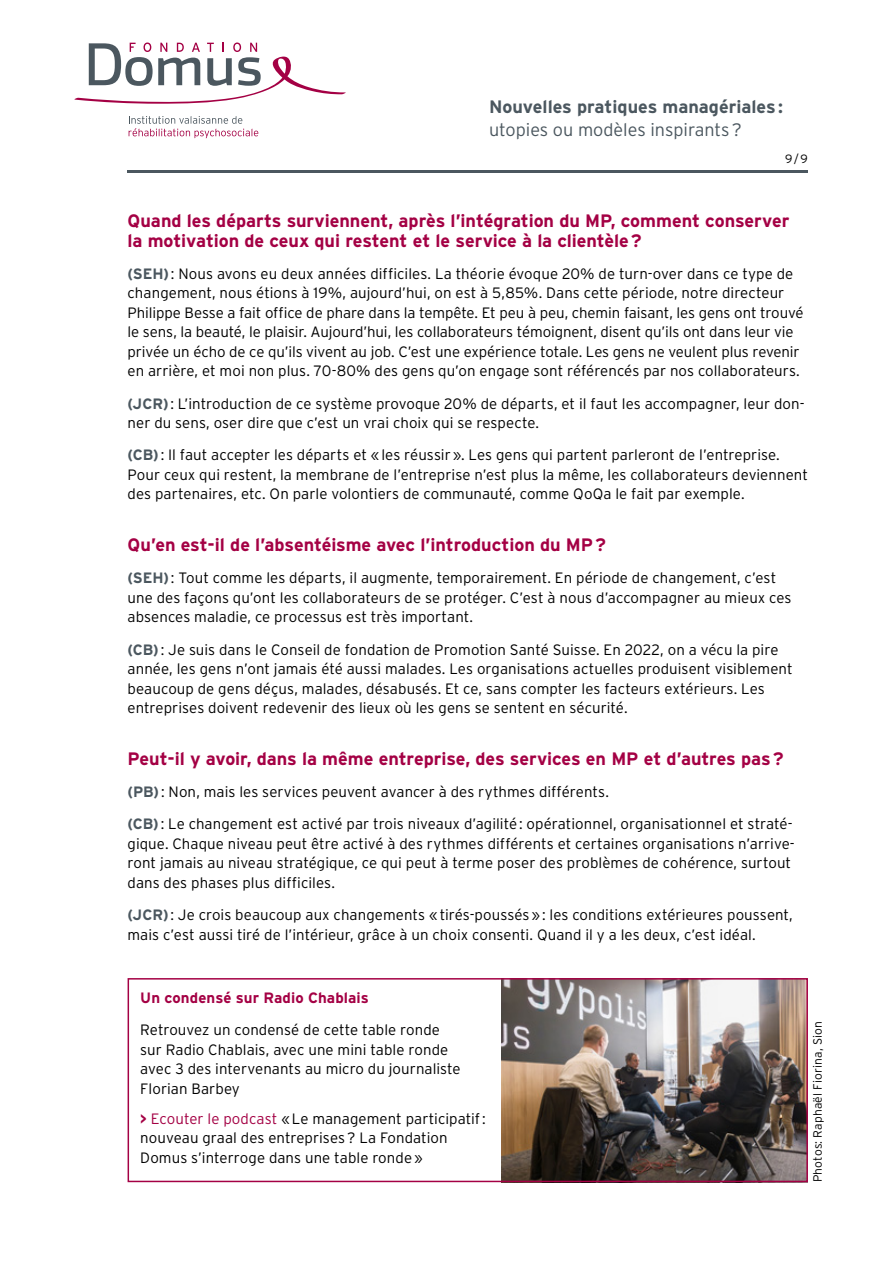
<style>
.page{position:relative;width:893px;height:1263px;background:#fff}
.page>*{position:absolute;margin:0;border:0;box-sizing:border-box;transform-origin:0 0}
.t1{font:700 18px/19.5px "Interstate";letter-spacing:-.005em;color:#a40044}
.t2{font:700 18px "Interstate";color:#4b575f}
.t3{font:300 18px "Interstate";color:#4b575f}
.t4{font:300 15px/19.5px "Interstate";letter-spacing:.005em;color:#000}
.t5{font:700 15px "Interstate";letter-spacing:.005em;color:#a40044}
.t6{font:300 12px "Interstate";letter-spacing:.01em;color:#000}
.s1{font-weight:700;color:#4b575f}
.s2{font-weight:700;color:#a40044}
.s3{color:#a40044}
</style>
<div class="page">
<svg style="left:129px;top:116px;width:129px;height:22px"></svg>
<svg style="left:74px;top:43px;width:272px;height:61px"></svg>
<hr style="left:128px;top:170px;width:680px;height:2px;background:#4b575f">
<img style="left:502px;top:981px;width:303px;height:198px">
<div style="left:128px;top:978px;width:680px;height:204px;border:2px solid #a40044"></div>
<p class="t2" style="left:489px;top:97px;width:295px">Nouvelles pratiques managériales:</p>
<p class="t3" style="left:489px;top:119px;width:254px">utopies ou modèles inspirants?</p>
<p class="t6" style="left:785px;top:152px;width:24px">9/9</p>
<p class="t1" style="left:128px;top:211px;width:663px">Quand les départs surviennent, après l’intégration du MP, comment conserver la motivation de ceux qui restent et le service à la clientèle?</p>
<p class="t4" style="left:128px;top:264px;width:678px"><span class="s1">(SEH)</span>: Nous avons eu deux années difficiles. La théorie évoque 20% de turn-over dans ce type de changement, nous étions à 19%, aujourd’hui, on est à 5,85%. Dans cette période, notre directeur Philippe Besse a fait office de phare dans la tempête. Et peu à peu, chemin faisant, les gens ont trouvé le sens, la beauté, le plaisir. Aujourd’hui, les collaborateurs témoignent, disent qu’ils ont dans leur vie privée un écho de ce qu’ils vivent au job. C’est une expérience totale. Les gens ne veulent plus revenir en arrière, et moi non plus. 70-80% des gens qu’on engage sont référencés par nos collaborateurs.</p>
<p class="t4" style="left:128px;top:393px;width:678px"><span class="s1">(JCR)</span>: L’introduction de ce système provoque 20% de départs, et il faut les accompagner, leur don&shy;ner du sens, oser dire que c’est un vrai choix qui se respecte.</p>
<p class="t4" style="left:128px;top:445px;width:682px"><span class="s1">(CB)</span>: Il faut accepter les départs et «les réussir». Les gens qui partent parleront de l’entreprise.<br>Pour ceux qui restent, la membrane de l’entreprise n’est plus la même, les collaborateurs deviennent des partenaires, etc. On parle volontiers de communauté, comme QoQa le fait par exemple.</p>
<p class="t1" style="left:128px;top:535px;width:480px">Qu’en est-il de l’absentéisme avec l’introduction du MP?</p>
<p class="t4" style="left:128px;top:568px;width:666px"><span class="s1">(SEH)</span>: Tout comme les départs, il augmente, temporairement. En période de changement, c’est une des façons qu’ont les collaborateurs de se protéger. C’est à nous d’accompagner au mieux ces absences maladie, ce processus est très important.</p>
<p class="t4" style="left:128px;top:639px;width:667px"><span class="s1">(CB)</span>: Je suis dans le Conseil de fondation de Promotion Santé Suisse. En 2022, on a vécu la pire année, les gens n’ont jamais été aussi malades. Les organisations actuelles produisent visiblement beaucoup de gens déçus, malades, désabusés. Et ce, sans compter les facteurs extérieurs. Les entreprises doivent redevenir des lieux où les gens se sentent en sécurité.</p>
<p class="t1" style="left:128px;top:749px;width:657px">Peut-il y avoir, dans la même entreprise, des services en MP et d’autres pas?</p>
<p class="t4" style="left:128px;top:776px;width:667px;line-height:32.2px"><span class="s1">(PB)</span>: Non, mais les services peuvent avancer à des rythmes différents.<br><span class="s1">(CB)</span>: Le changement est activé par trois niveaux d’agilité: opérationnel, organisationnel et straté-</p>
<p class="t4" style="left:128px;top:834px;width:669px">gique. Chaque niveau peut être activé à des rythmes différents et certaines organisations n’arrive&shy;ront jamais au niveau stratégique, ce qui peut à terme poser des problèmes de cohérence, surtout dans des phases plus difficiles.</p>
<p class="t4" style="left:128px;top:905px;width:667px"><span class="s1">(JCR)</span>: Je crois beaucoup aux changements «tirés-poussés»: les conditions extérieures poussent, mais c’est aussi tiré de l’intérieur, grâce à un choix consenti. Quand il y a les deux, c’est idéal.</p>
<p class="t5" style="left:140px;top:989px;width:230px">Un condensé sur Radio Chablais</p>
<p class="t4" style="left:140px;top:1020px;width:322px">Retrouvez un condensé de cette table ronde sur Radio Chablais, avec une mini table ronde avec 3 des intervenants au micro du journaliste Florian Barbey</p>
<p class="t4" style="left:140px;top:1108px;width:347px"><span class="s2">&gt;</span> <span class="s3">Ecouter le podcast</span> «Le management participatif: nouveau graal des entreprises? La Fondation<br>Domus s’interroge dans une table ronde»</p>
<p class="t6" style="left:811px;top:1182px;width:163px;rotate:-90deg">Photos: Raphaël Fiorina, Sion</p>
</div>
